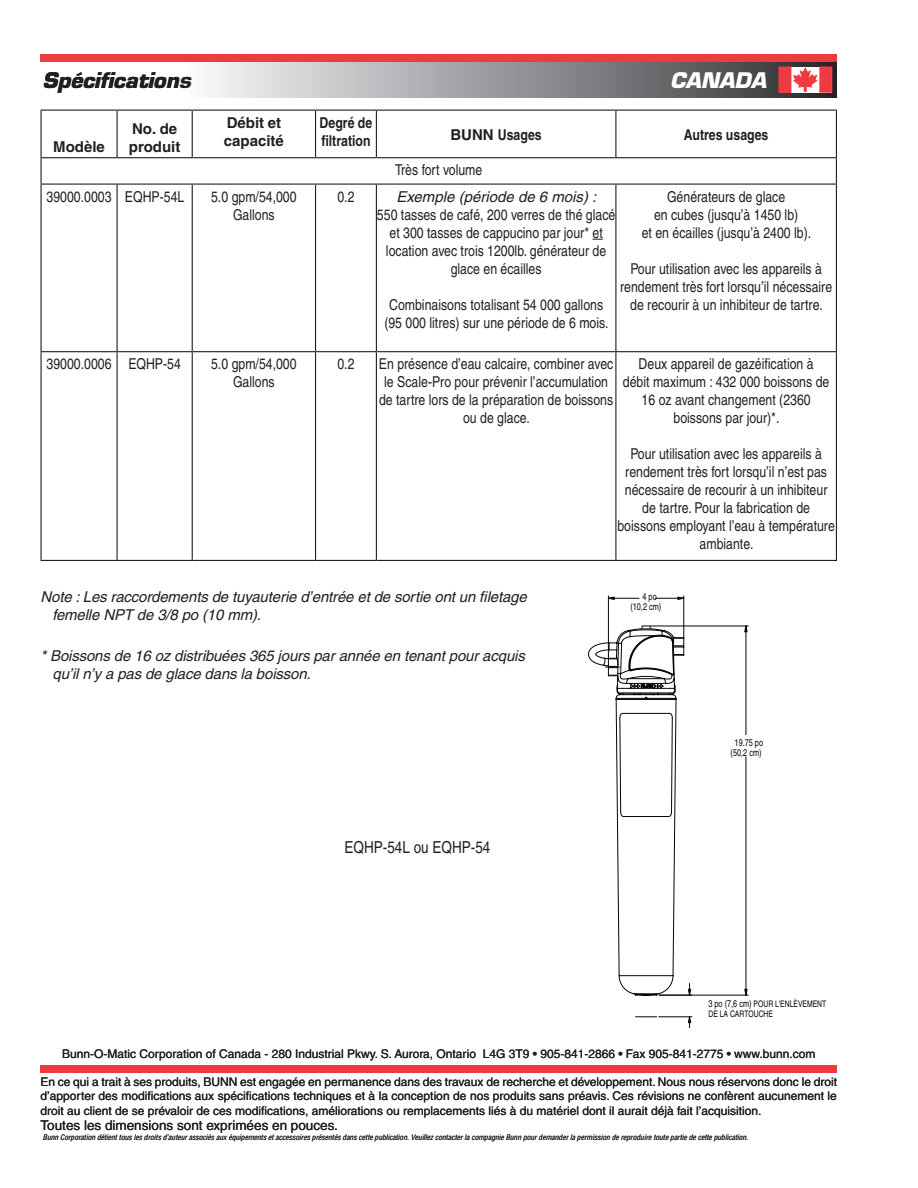
<style>
.page{position:relative;width:918px;height:1188px;background:#fff}
.page>*{position:absolute;margin:0;border:0;box-sizing:border-box;transform-origin:0 0}
.t1{font:italic 700 21px "Eurostile";color:#231f20}
.t2{font:italic 700 21px "Eurostile";color:#fff}
.t3{font:condensed 16.5px "Helvetica";color:#231f20}
.t4{font:condensed 15px/18px "Helvetica";color:#231f20;text-align:center}
.t5{font:italic 15px/18px "Helvetica";letter-spacing:-.01em;color:#231f20}
.t6{font:700 condensed 15px/18px "Helvetica";color:#231f20}
.t7{font:700 15px/18px "Helvetica";color:#231f20}
.t8{font:13.5px "Helvetica";color:#231f20}
.t9{font:12px/14.4px "Helvetica";color:#231f20;text-align:justify}
.t10{font:9.75px/9.8px "Helvetica";color:#050605;scale:.75 1}
.t11{font:9px/10.2px "Helvetica";color:#050605;scale:.75 1}
.t12{font:italic condensed 7.5px "Helvetica";color:#231f20}
.s1{font-stretch:normal}
.s2{font-style:italic;font-stretch:normal}
.s3{font-size:9.75px}
</style>
<div class="page">
<svg style="left:209px;top:62px;width:628px;height:35px;background:#97979a"></svg>
<div style="left:40px;top:54px;width:797px;height:8px;background:#ee3a41"></div>
<div style="left:40px;top:1066px;width:797px;height:7px;background:#ee3a41"></div>
<div style="left:779px;top:67px;width:53px;height:25px;background:#fff"></div>
<div style="left:779px;top:67px;width:12px;height:25px;border:1px solid #ee3a41"></div>
<div style="left:820px;top:67px;width:12px;height:25px;background:#ee3a41"></div>
<svg style="left:780px;top:68px;width:52px;height:24px"></svg>
<svg style="left:588px;top:595px;width:161px;height:433px"></svg>
<hr style="left:40px;top:110px;width:77px;height:1px;background:#231f20">
<hr style="left:117px;top:110px;width:75px;height:1px;background:#231f20">
<hr style="left:192px;top:110px;width:124px;height:1px;background:#231f20">
<hr style="left:316px;top:110px;width:60px;height:1px;background:#231f20">
<hr style="left:376px;top:110px;width:240px;height:1px;background:#231f20">
<hr style="left:616px;top:110px;width:221px;height:1px;background:#231f20">
<hr style="left:40px;top:157px;width:77px;height:1px;background:#231f20">
<hr style="left:117px;top:157px;width:75px;height:1px;background:#231f20">
<hr style="left:192px;top:157px;width:124px;height:1px;background:#231f20">
<hr style="left:316px;top:157px;width:60px;height:1px;background:#231f20">
<hr style="left:376px;top:157px;width:240px;height:1px;background:#231f20">
<hr style="left:616px;top:157px;width:221px;height:1px;background:#231f20">
<hr style="left:40px;top:184px;width:77px;height:1px;background:#231f20">
<hr style="left:117px;top:184px;width:75px;height:1px;background:#231f20">
<hr style="left:192px;top:184px;width:124px;height:1px;background:#231f20">
<hr style="left:316px;top:184px;width:60px;height:1px;background:#231f20">
<hr style="left:376px;top:184px;width:240px;height:1px;background:#231f20">
<hr style="left:616px;top:184px;width:221px;height:1px;background:#231f20">
<hr style="left:40px;top:351px;width:77px;height:1px;background:#231f20">
<hr style="left:117px;top:351px;width:75px;height:1px;background:#231f20">
<hr style="left:192px;top:351px;width:124px;height:1px;background:#231f20">
<hr style="left:316px;top:351px;width:60px;height:1px;background:#231f20">
<hr style="left:376px;top:351px;width:240px;height:1px;background:#231f20">
<hr style="left:616px;top:351px;width:221px;height:1px;background:#231f20">
<hr style="left:40px;top:560px;width:77px;height:1px;background:#231f20">
<hr style="left:117px;top:560px;width:75px;height:1px;background:#231f20">
<hr style="left:192px;top:560px;width:124px;height:1px;background:#231f20">
<hr style="left:316px;top:560px;width:60px;height:1px;background:#231f20">
<hr style="left:376px;top:560px;width:240px;height:1px;background:#231f20">
<hr style="left:616px;top:560px;width:221px;height:1px;background:#231f20">
<hr style="left:40px;top:111px;width:2px;height:46px;background:#231f20">
<hr style="left:40px;top:158px;width:2px;height:26px;background:#231f20">
<hr style="left:40px;top:185px;width:2px;height:166px;background:#231f20">
<hr style="left:40px;top:352px;width:2px;height:208px;background:#231f20">
<hr style="left:117px;top:111px;width:1px;height:46px;background:#231f20">
<hr style="left:192px;top:111px;width:1px;height:46px;background:#231f20">
<hr style="left:315px;top:111px;width:1px;height:46px;background:#231f20">
<hr style="left:376px;top:111px;width:1px;height:46px;background:#231f20">
<hr style="left:615px;top:111px;width:1px;height:46px;background:#231f20">
<hr style="left:836px;top:111px;width:1px;height:46px;background:#231f20">
<svg style="left:836px;top:158px;width:1px;height:26px"></svg>
<hr style="left:117px;top:185px;width:1px;height:166px;background:#231f20">
<hr style="left:192px;top:185px;width:1px;height:166px;background:#231f20">
<hr style="left:315px;top:185px;width:1px;height:166px;background:#231f20">
<hr style="left:376px;top:185px;width:1px;height:166px;background:#231f20">
<hr style="left:615px;top:185px;width:1px;height:166px;background:#231f20">
<hr style="left:836px;top:185px;width:1px;height:166px;background:#231f20">
<hr style="left:117px;top:352px;width:1px;height:208px;background:#231f20">
<hr style="left:192px;top:352px;width:1px;height:208px;background:#231f20">
<hr style="left:315px;top:352px;width:1px;height:208px;background:#231f20">
<hr style="left:376px;top:352px;width:1px;height:208px;background:#231f20">
<hr style="left:615px;top:352px;width:1px;height:208px;background:#231f20">
<hr style="left:836px;top:352px;width:1px;height:208px;background:#231f20">
<p class="t1" style="left:42px;top:67px;width:150px">Spécifications</p>
<p class="t7" style="left:53px;top:137px;width:53px">Modèle</p>
<p class="t7" style="left:129px;top:119px;width:53px">No. de produit</p>
<p class="t7" style="left:227px;top:113px;width:56px">Débit et</p>
<p class="t7" style="left:224px;top:131px;width:62px">capacité</p>
<p class="t6" style="left:320px;top:113px;width:54px">Degré de filtration</p>
<p class="t2" style="left:670px;top:67px;width:98px">CANADA</p>
<p class="t6" style="left:451px;top:125px;width:93px"><span class="s1">BUNN</span> Usages</p>
<p class="t6" style="left:684px;top:125px;width:86px">Autres usages</p>
<p class="t4" style="left:395px;top:161px;width:89px">Très fort volume</p>
<p class="t4" style="left:47px;top:187px;width:66px">39000.0003</p>
<p class="t4" style="left:125px;top:187px;width:61px">EQHP-54L</p>
<p class="t4" style="left:211px;top:187px;width:87px">5.0 gpm/54,000<br>Gallons</p>
<p class="t4" style="left:337px;top:187px;width:19px">0.2</p>
<p class="t4" style="left:377px;top:187px;width:240px"><span class="s2">Exemple (période de 6 mois) :<br></span>550 tasses de café, 200 verres de thé glacé et 300 tasses de cappucino par jour* et location avec trois 1200lb. générateur de glace en écailles</p>
<p class="t4" style="left:389px;top:295px;width:216px">Combinaisons totalisant 54 000 gallons</p>
<p class="t4" style="left:384px;top:313px;width:226px">(95 000 litres) sur une période de 6 mois.</p>
<p class="t4" style="left:642px;top:187px;width:171px">Générateurs de glace<br>en cubes (jusqu’à 1450 lb)<br>et en écailles (jusqu’à 2400 lb).</p>
<p class="t4" style="left:620px;top:259px;width:214px">Pour utilisation avec les appareils à rendement très fort lorsqu’il nécessaire de recourir à un inhibiteur de tartre.</p>
<p class="t4" style="left:47px;top:355px;width:66px">39000.0006</p>
<p class="t4" style="left:128px;top:355px;width:54px">EQHP-54</p>
<p class="t4" style="left:211px;top:355px;width:87px">5.0 gpm/54,000<br>Gallons</p>
<p class="t4" style="left:337px;top:355px;width:19px">0.2</p>
<p class="t4" style="left:379px;top:355px;width:236px">En présence d’eau calcaire, combiner avec le Scale-Pro pour prévenir l’accumulation de tartre lors de la préparation de boissons ou de glace.</p>
<p class="t4" style="left:639px;top:355px;width:177px">Deux appareil de gazéification à</p>
<p class="t4" style="left:623px;top:373px;width:208px">débit maximum : 432 000 boissons de</p>
<p class="t4" style="left:642px;top:391px;width:171px">16 oz avant changement (2360</p>
<p class="t4" style="left:674px;top:409px;width:107px">boissons par jour)*.</p>
<p class="t4" style="left:617px;top:445px;width:219px">Pour utilisation avec les appareils à rendement très fort lorsqu’il n’est pas nécessaire de recourir à un inhibiteur de tartre. Pour la fabrication de boissons employant l’eau à température ambiante.</p>
<p class="t5" style="left:52px;top:587px;width:476px;text-indent:-12px">Note : Les raccordements de tuyauterie d’entrée et de sortie ont un filetage femelle NPT de 3/8 po (10 mm).</p>
<p class="t5" style="left:52px;top:647px;width:474px;text-indent:-12px">* Boissons de 16 oz distribuées 365 jours par année en tenant pour acquis qu’il n’y a pas de glace dans la boisson.</p>
<p class="t3" style="left:345px;top:838px;width:147px">EQHP-54L ou EQHP-54</p>
<p class="t10" style="left:630px;top:592px;width:43px;text-indent:12px">4 po (10,2 cm)</p>
<p class="t10" style="left:731px;top:738px;width:45px;text-align:center">19.75 po (50,2 cm)</p>
<p class="t11" style="left:708px;top:998px;width:159px"><span class="s3">3 po (7,6 cm)</span> POUR L'ENLÈVEMENT<br>DE LA CARTOUCHE</p>
<p class="t9" style="left:62px;top:1046px;width:755px">Bunn-O-Matic Corporation of Canada - 280 Industrial Pkwy. S. Aurora, Ontario L4G 3T9 • 905-841-2866 • Fax 905-841-2775 • www.bunn.com</p>
<p class="t9" style="left:40px;top:1075px;width:798px">En ce qui a trait à ses produits, BUNN est engagée en permanence dans des travaux de recherche et développement. Nous nous réservons donc le droit d’apporter des modifications aux spécifications techniques et à la conception de nos produits sans préavis. Ces révisions ne confèrent aucunement le droit au client de se prévaloir de ces modifications, améliorations ou remplacements liés à du matériel dont il aurait déjà fait l’acquisition.</p>
<p class="t8" style="left:41px;top:1117px;width:299px">Toutes les dimensions sont exprimées en pouces.</p>
<p class="t12" style="left:43px;top:1133px;width:707px">Bunn Corporation détient tous les droits d’auteur associés aux équipements et accessoires présentés dans cette publication. Veuillez contacter la compagnie Bunn pour demander la permission de reproduire toute partie de cette publication.</p>
</div>
